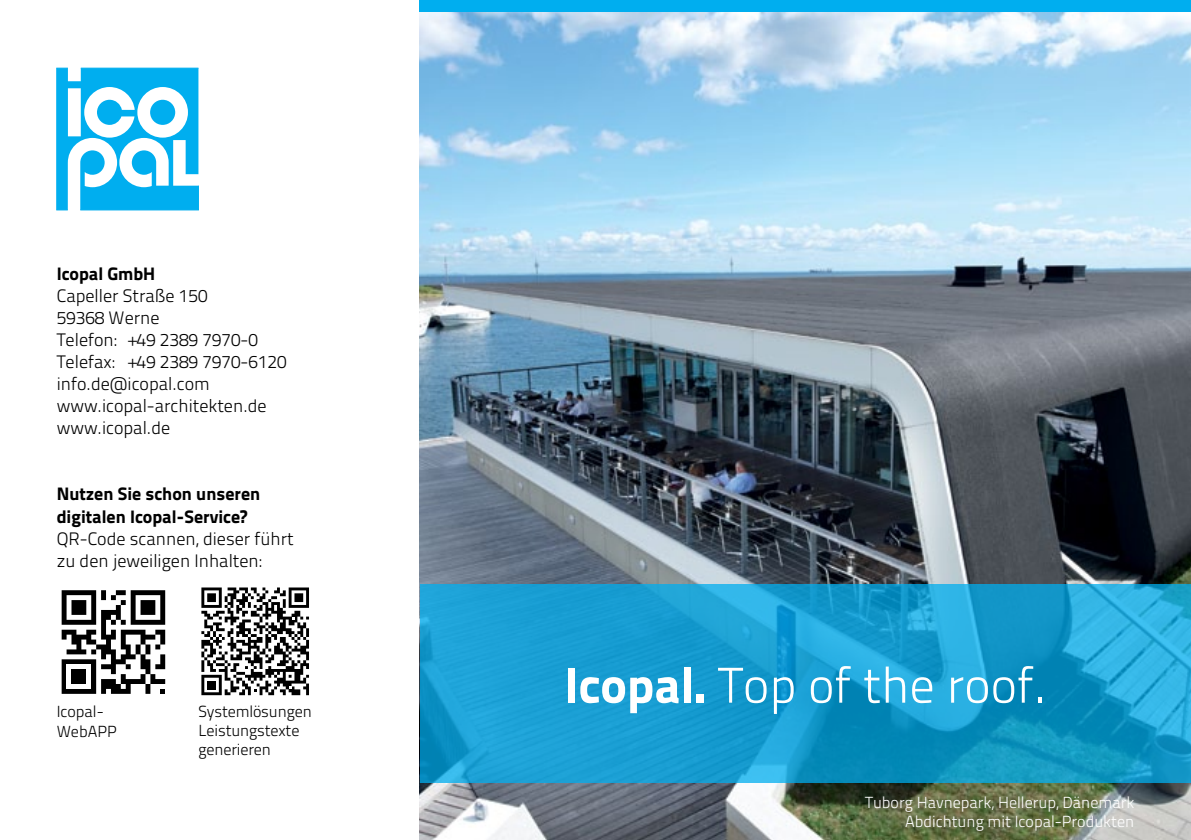
<style>
.page{position:relative;width:1191px;height:840px;background:#fff}
.page>*{position:absolute;margin:0;border:0;box-sizing:border-box;transform-origin:0 0}
.t1{font:50px "Titillium Text 25 L 250 wt";color:#fff}
.t2{font:18px/22px "Titillium Text 25 L 250 wt";color:#000}
.t3{font:18px/22px "Titillium Text 25 L 999 wt";color:#000}
.t4{font:16px/19.2px "Titillium Text 25 L 250 wt";color:#fff;text-align:right}
.t5{font:16px/19.2px "Titillium Text 25 L 250 wt";letter-spacing:-.01em;color:#000}
.s1{font-family:"Titillium Text 25 L 999 wt"}
</style>
<div class="page">
<img style="left:420px;top:11px;width:771px;height:828px">
<div style="left:420px;top:0;width:771px;height:11px;background:#00aeef"></div>
<svg style="left:420px;top:584px;width:771px;height:198px;background:#189dcf"></svg>
<svg style="left:57px;top:68px;width:141px;height:142px"></svg>
<svg style="left:201px;top:587px;width:108px;height:107px"></svg>
<svg style="left:62px;top:590px;width:103px;height:103px"></svg>
<p class="t3" style="left:57px;top:262px;width:100px">Icopal GmbH</p>
<p class="t2" style="left:57px;top:284px;width:231px">Capeller Straße 150<br>59368 Werne<br>Telefon: +49 2389 7970-0<br>Telefax: +49 2389 7970-6120 info.de@icopal.com www.icopal-architekten.de www.icopal.de</p>
<p class="t3" style="left:57px;top:482px;width:205px">Nutzen Sie schon unseren digitalen Icopal-Service?</p>
<p class="t2" style="left:57px;top:526px;width:238px">QR-Code scannen, dieser führt zu den jeweiligen Inhalten:</p>
<p class="t5" style="left:57px;top:701px;width:62px">Icopal-<br>WebAPP</p>
<p class="t5" style="left:198px;top:700px;width:115px">Systemlösungen<br>Leistungstexte generieren</p>
<h1 class="t1" style="left:564px;top:648px;width:483px"><span class="s1">Icopal.</span> Top of the roof.</h1>
<p class="t4" style="left:865px;top:791px;width:271px">Tuborg Havnepark, Hellerup, Dänemark<br>Abdichtung mit Icopal-Produkten</p>
</div>
